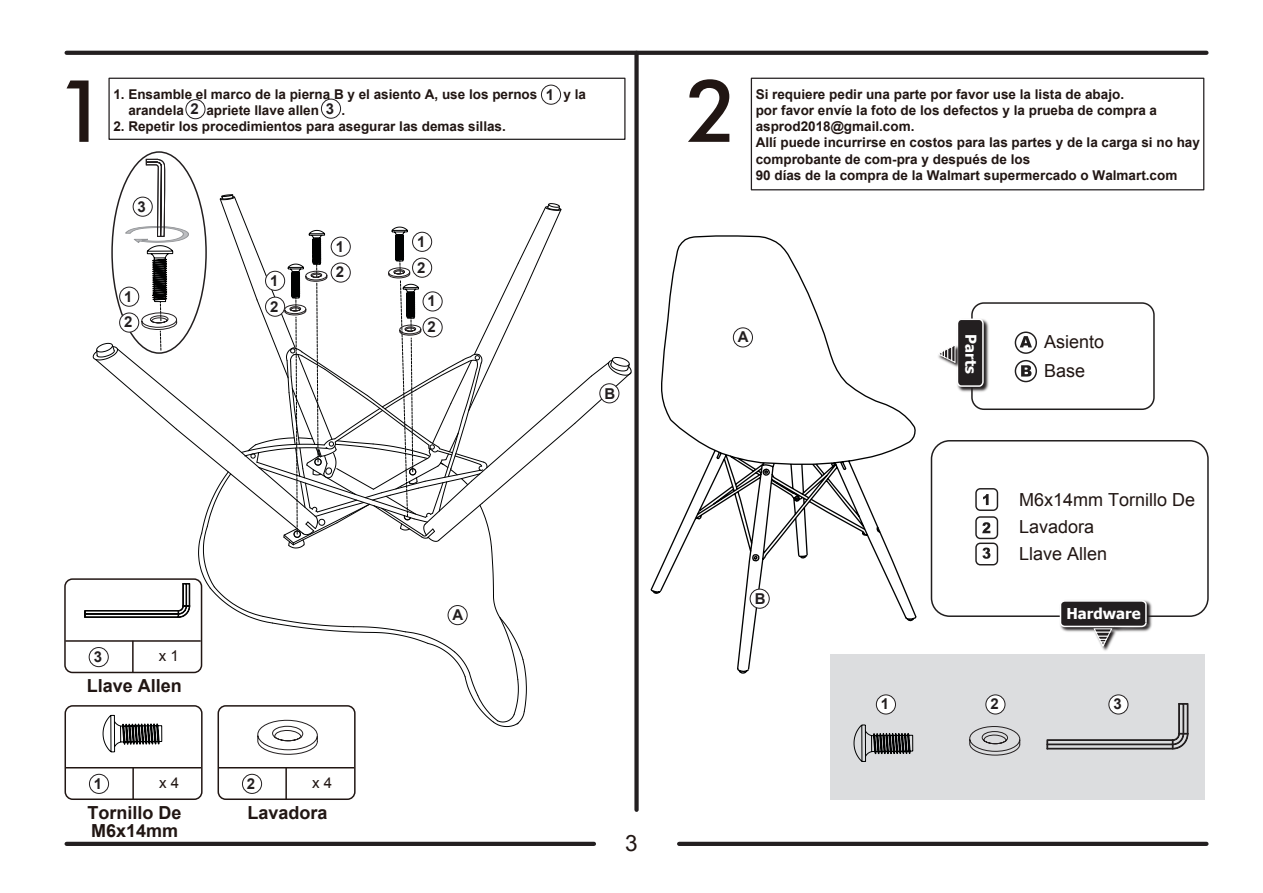
<style>
.page{position:relative;width:1263px;height:893px;background:#fff}
.page>*{position:absolute;margin:0;border:0;box-sizing:border-box;transform-origin:0 0}
.t1{font:500 86.7px "Futura BT";color:#211613}
.t2{font:22.5px "Arial";color:#211613}
.t3{font:18px/27px "Arial";color:#211613}
.t4{font:700 18px/18px "Arial";color:#211613}
.t5{font:700 15px/25.8px "Arial";color:#231f20}
.t6{font:700 15px "Tahoma";color:#fff}
.t7{font:15px "Arial";color:#211613}
.t8{font:700 13.5px/16.2px "Arial";color:#211613}
</style>
<div class="page">
<svg style="left:84px;top:610px;width:95px;height:8px"></svg>
<div style="left:830px;top:654px;width:375px;height:145px;background:#dcdddf"></div>
<div style="left:89px;top:774px;width:20px;height:20px;border:1px solid #231f20;border-radius:50%"></div>
<div style="left:65px;top:705px;width:138px;height:95px;border:2px solid #211613;border-radius:8px"></div>
<hr style="left:66px;top:767px;width:135px;height:1px;background:#211613">
<hr style="left:132px;top:768px;width:2px;height:31px;background:#211613">
<div style="left:242px;top:774px;width:20px;height:20px;border:1px solid #231f20;border-radius:50%"></div>
<div style="left:218px;top:705px;width:138px;height:95px;border:2px solid #211613;border-radius:8px"></div>
<hr style="left:219px;top:767px;width:135px;height:1px;background:#211613">
<hr style="left:285px;top:768px;width:2px;height:31px;background:#211613">
<svg style="left:67px;top:51px;width:1139px;height:4px;background:#282425"></svg>
<hr style="left:67px;top:842px;width:527px;height:4px;background:#231f20">
<hr style="left:679px;top:842px;width:527px;height:4px;background:#231f20">
<div style="left:634px;top:53px;width:5px;height:757px;background:#231f20"></div>
<div style="left:108px;top:78px;width:517px;height:62px;border:1px solid #231f20"></div>
<svg style="left:1014px;top:331px;width:23px;height:52px"></svg>
<div style="left:89px;top:647px;width:20px;height:20px;border:1px solid #231f20;border-radius:50%"></div>
<div style="left:64px;top:578px;width:138px;height:95px;border:2px solid #211613;border-radius:8px"></div>
<hr style="left:65px;top:640px;width:136px;height:2px;background:#211613">
<svg style="left:92px;top:159px;width:540px;height:596px"></svg>
<div style="left:120px;top:287px;width:19px;height:19px;background:#fff;border-radius:50%"></div>
<div style="left:119px;top:287px;width:20px;height:20px;border:1px solid #231f20;border-radius:50%"></div>
<div style="left:133px;top:197px;width:19px;height:19px;background:#fff;border-radius:50%"></div>
<div style="left:133px;top:197px;width:20px;height:20px;border:1px solid #231f20;border-radius:50%"></div>
<div style="left:321px;top:99px;width:20px;height:20px;border:1px solid #231f20;border-radius:50%"></div>
<div style="left:541px;top:85px;width:20px;height:20px;border:1px solid #231f20;border-radius:50%"></div>
<div style="left:186px;top:99px;width:19px;height:20px;border:1px solid #231f20;border-radius:50%"></div>
<div style="left:120px;top:313px;width:19px;height:19px;background:#fff;border-radius:50%"></div>
<div style="left:119px;top:313px;width:20px;height:19px;border:1px solid #231f20;border-radius:50%"></div>
<svg style="left:650px;top:235px;width:267px;height:439px"></svg>
<div style="left:751px;top:78px;width:453px;height:112px;border:1px solid #231f20"></div>
<svg style="left:1172px;top:703px;width:16px;height:46px"></svg>
<svg style="left:1047px;top:740px;width:126px;height:9px"></svg>
<svg style="left:854px;top:724px;width:59px;height:38px"></svg>
<svg style="left:969px;top:726px;width:51px;height:30px"></svg>
<div style="left:750px;top:589px;width:19px;height:19px;background:#fff;border-radius:50%"></div>
<div style="left:750px;top:589px;width:20px;height:20px;border:1px solid #231f20;border-radius:50%"></div>
<div style="left:876px;top:695px;width:19px;height:19px;background:#fff;border-radius:50%"></div>
<div style="left:876px;top:694px;width:20px;height:20px;border:1px solid #231f20;border-radius:50%"></div>
<div style="left:986px;top:695px;width:19px;height:19px;background:#fff;border-radius:50%"></div>
<div style="left:985px;top:694px;width:20px;height:20px;border:1px solid #231f20;border-radius:50%"></div>
<div style="left:1109px;top:695px;width:19px;height:19px;background:#fff;border-radius:50%"></div>
<div style="left:1108px;top:694px;width:20px;height:20px;border:1px solid #231f20;border-radius:50%"></div>
<div style="left:971px;top:302px;width:184px;height:108px;border:2px solid #211e1e;border-radius:12px"></div>
<div style="left:931px;top:440px;width:278px;height:177px;border:2px solid #211e1e;border-radius:18px"></div>
<svg style="left:975px;top:488px;width:24px;height:78px"></svg>
<img style="left:1058px;top:600px;width:95px;height:21px">
<img style="left:1147px;top:621px;width:5px;height:10px">
<img style="left:1102px;top:648px;width:7px;height:3px">
<svg style="left:1059px;top:600px;width:88px;height:48px"></svg>
<img style="left:957px;top:317px;width:32px;height:76px">
<div style="left:957px;top:319px;width:27px;height:68px;background:#231f20;border:2px solid #fff;border-radius:4px"></div>
<img style="left:948px;top:343px;width:12px;height:26px">
<svg style="left:938px;top:344px;width:18px;height:19px"></svg>
<h1 class="t1" style="left:56px;top:58px;width:54px">1</h1>
<p class="t5" style="left:546px;top:81px;width:10px">1</p>
<p class="t8" style="left:113px;top:86px;width:425px">1. Ensamble el marco de la pierna B y el asiento A, use los pernos</p>
<p class="t8" style="left:564px;top:86px;width:24px">y la</p>
<p class="t8" style="left:128px;top:102px;width:57px">arandela</p>
<p class="t8" style="left:206px;top:102px;width:114px">apriete llave allen</p>
<p class="t8" style="left:342px;top:102px;width:5px">.</p>
<p class="t5" style="left:326px;top:95px;width:10px">3</p>
<p class="t5" style="left:190px;top:96px;width:10px">2</p>
<p class="t8" style="left:113px;top:119px;width:394px">2. Repetir los procedimientos para asegurar las demas sillas.</p>
<p class="t5" style="left:138px;top:193px;width:10px">3</p>
<p class="t5" style="left:124px;top:283px;width:10px">1</p>
<p class="t5" style="left:124px;top:309px;width:10px">2</p>
<p class="t5" style="left:270px;top:268px;width:10px">1<br>2</p>
<p class="t5" style="left:336px;top:233px;width:10px">1<br>2</p>
<p class="t5" style="left:417px;top:229px;width:10px">1<br>2</p>
<p class="t5" style="left:427px;top:288px;width:10px">1<br>2</p>
<p class="t5" style="left:605px;top:381px;width:12px">B</p>
<p class="t5" style="left:94px;top:644px;width:10px">3</p>
<p class="t7" style="left:159px;top:646px;width:22px">x 1</p>
<h3 class="t4" style="left:87px;top:677px;width:97px">Llave Allen</h3>
<p class="t7" style="left:159px;top:772px;width:22px">x 4</p>
<p class="t5" style="left:94px;top:771px;width:10px">1</p>
<h3 class="t4" style="left:88px;top:804px;width:96px">Tornillo De<br>M6x14mm</h3>
<p class="t5" style="left:247px;top:771px;width:10px">2</p>
<p class="t7" style="left:312px;top:772px;width:22px">x 4</p>
<h3 class="t4" style="left:248px;top:804px;width:82px">Lavadora</h3>
<p class="t5" style="left:453px;top:602px;width:12px">A</p>
<h2 class="t2" style="left:625px;top:828px;width:14px">3</h2>
<h1 class="t1" style="left:686px;top:58px;width:54px">2</h1>
<p class="t8" style="left:756px;top:86px;width:446px">Si requiere pedir una parte por favor use la lista de abajo.<br>por favor envíe la foto de los defectos y la prueba de compra a asprod2018@gmail.com.<br>Allí puede incurrirse en costos para las partes y de la carga si no hay comprobante de com-pra y después de los<br>90 días de la compra de la Walmart supermercado o Walmart.com</p>
<p class="t5" style="left:738px;top:324px;width:12px">A</p>
<p class="t5" style="left:755px;top:586px;width:12px">B</p>
<p class="t6" style="left:981px;top:334px;width:41px;rotate:90deg">Parts</p>
<h3 class="t3" style="left:1044px;top:328px;width:62px;line-height:28.8px">Asiento<br>Base</h3>
<h3 class="t3" style="left:1019px;top:486px;width:178px">M6x14mm Tornillo De<br>Lavadora<br>Llave Allen</h3>
<p class="t6" style="left:1066px;top:602px;width:76px">Hardware</p>
<p class="t5" style="left:881px;top:691px;width:10px">1</p>
<p class="t5" style="left:990px;top:691px;width:10px">2</p>
<p class="t5" style="left:1113px;top:691px;width:10px">3</p>
</div>
